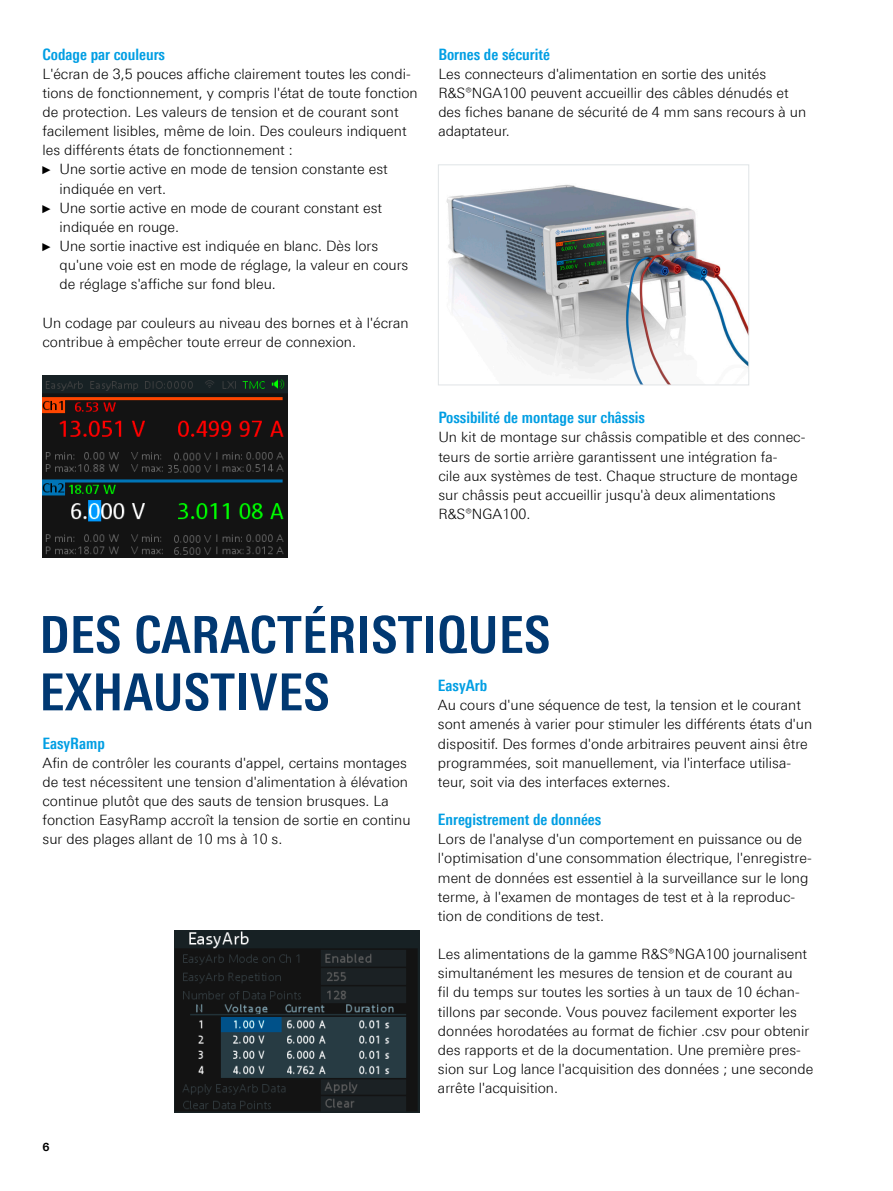
<style>
.page{position:relative;width:893px;height:1191px;background:#fff}
.page>*{position:absolute;margin:0;border:0;box-sizing:border-box;transform-origin:0 0}
.Seiten_Headline_34Pt{font:700 51px/57.4px "Linotype Univers 620 Cn";letter-spacing:.01em;color:#003872}
.Absatzfett_cyan{font:700 15.75px "Linotype Univers 620 Cn";color:#009ee3}
.Haupttext_ohne_Absta{font:300 14.25px/19.2px "Linotype Univers 330";color:#000}
.Haupttext{font:300 14.25px/19.2px "Linotype Univers 330";color:#000}
.t1{font:700 11.25px "Linotype Univers 630";color:#000}
.s1{font-family:"Arial Narrow";font-weight:400;font-size:11.4px}
</style>
<div class="page">
<img style="left:43px;top:375px;width:244px;height:182px">
<img style="left:446px;top:184px;width:301px;height:199px">
<div style="left:438px;top:164px;width:311px;height:221px;border:1px solid #e0e4e6"></div>
<img style="left:175px;top:930px;width:244px;height:182px">
<p class="Absatzfett_cyan" style="left:43px;top:45px;width:124px">Codage par couleurs</p>
<p class="Haupttext_ohne_Absta" style="left:43px;top:64px;width:377px">L'écran de 3,5 pouces affiche clairement toutes les condi&shy;tions de fonctionnement, y compris l'état de toute fonction de protection. Les valeurs de tension et de courant sont facilement lisibles, même de loin. Des couleurs indiquent les différents états de fonctionnement :</p>
<p class="Haupttext" style="left:60px;top:160px;width:330px;text-indent:-17px"><span class="s1">►</span> Une sortie active en mode de tension constante est indiquée en vert.</p>
<p class="Haupttext" style="left:60px;top:198px;width:324px;text-indent:-17px"><span class="s1">►</span> Une sortie active en mode de courant constant est indiquée en rouge.</p>
<p class="Haupttext" style="left:60px;top:236px;width:350px;text-indent:-17px"><span class="s1">►</span> Une sortie inactive est indiquée en blanc. Dès lors qu'une voie est en mode de réglage, la valeur en cours de réglage s'affiche sur fond bleu.</p>
<p class="Haupttext" style="left:43px;top:313px;width:368px">Un codage par couleurs au niveau des bornes et à l'écran contribue à empêcher toute erreur de connexion.</p>
<p class="Absatzfett_cyan" style="left:438px;top:45px;width:113px">Bornes de sécurité</p>
<p class="Haupttext_ohne_Absta" style="left:438px;top:64px;width:369px">Les connecteurs d'alimentation en sortie des unités R&amp;S®NGA100 peuvent accueillir des câbles dénudés et des fiches banane de sécurité de 4 mm sans recours à un adaptateur.</p>
<p class="Absatzfett_cyan" style="left:438px;top:408px;width:208px">Possibilité de montage sur châssis</p>
<p class="Haupttext_ohne_Absta" style="left:438px;top:427px;width:369px">Un kit de montage sur châssis compatible et des connec&shy;teurs de sortie arrière garantissent une intégration fa-<br>cile aux systèmes de test. Chaque structure de montage sur châssis peut accueillir jusqu'à deux alimentations R&amp;S®NGA100.</p>
<p class="Seiten_Headline_34Pt" style="left:40px;top:605px;width:512px">DES CARACTÉRISTIQUES<br>EXHAUSTIVES</p>
<p class="Absatzfett_cyan" style="left:438px;top:676px;width:51px">EasyArb</p>
<p class="Haupttext_ohne_Absta" style="left:438px;top:695px;width:376px">Au cours d'une séquence de test, la tension et le courant sont amenés à varier pour stimuler les différents états d'un dispositif. Des formes d'onde arbitraires peuvent ainsi être programmées, soit manuellement, via l'interface utilisa&shy;teur, soit via des interfaces externes.</p>
<p class="Absatzfett_cyan" style="left:438px;top:810px;width:165px">Enregistrement de données</p>
<p class="Haupttext_ohne_Absta" style="left:438px;top:829px;width:375px">Lors de l'analyse d'un comportement en puissance ou de l'optimisation d'une consommation électrique, l'enregistre&shy;ment de données est essentiel à la surveillance sur le long terme, à l'examen de montages de test et à la reproduc&shy;tion de conditions de test.</p>
<p class="Haupttext" style="left:438px;top:944px;width:377px">Les alimentations de la gamme R&amp;S®NGA100 journalisent simultanément les mesures de tension et de courant au<br>fil du temps sur toutes les sorties à un taux de 10 échan&shy;tillons par seconde. Vous pouvez facilement exporter les données horodatées au format de fichier .csv pour obtenir des rapports et de la documentation. Une première pres&shy;sion sur Log lance l'acquisition des données ; une seconde arrête l'acquisition.</p>
<p class="Absatzfett_cyan" style="left:43px;top:733px;width:64px">EasyRamp</p>
<p class="Haupttext_ohne_Absta" style="left:43px;top:753px;width:370px">Afin de contrôler les courants d'appel, certains montages de test nécessitent une tension d'alimentation à élévation continue plutôt que des sauts de tension brusques. La fonction EasyRamp accroît la tension de sortie en continu sur des plages allant de 10 ms à 10 s.</p>
<p class="t1" style="left:43px;top:1139px;width:9px">6</p>
</div>
